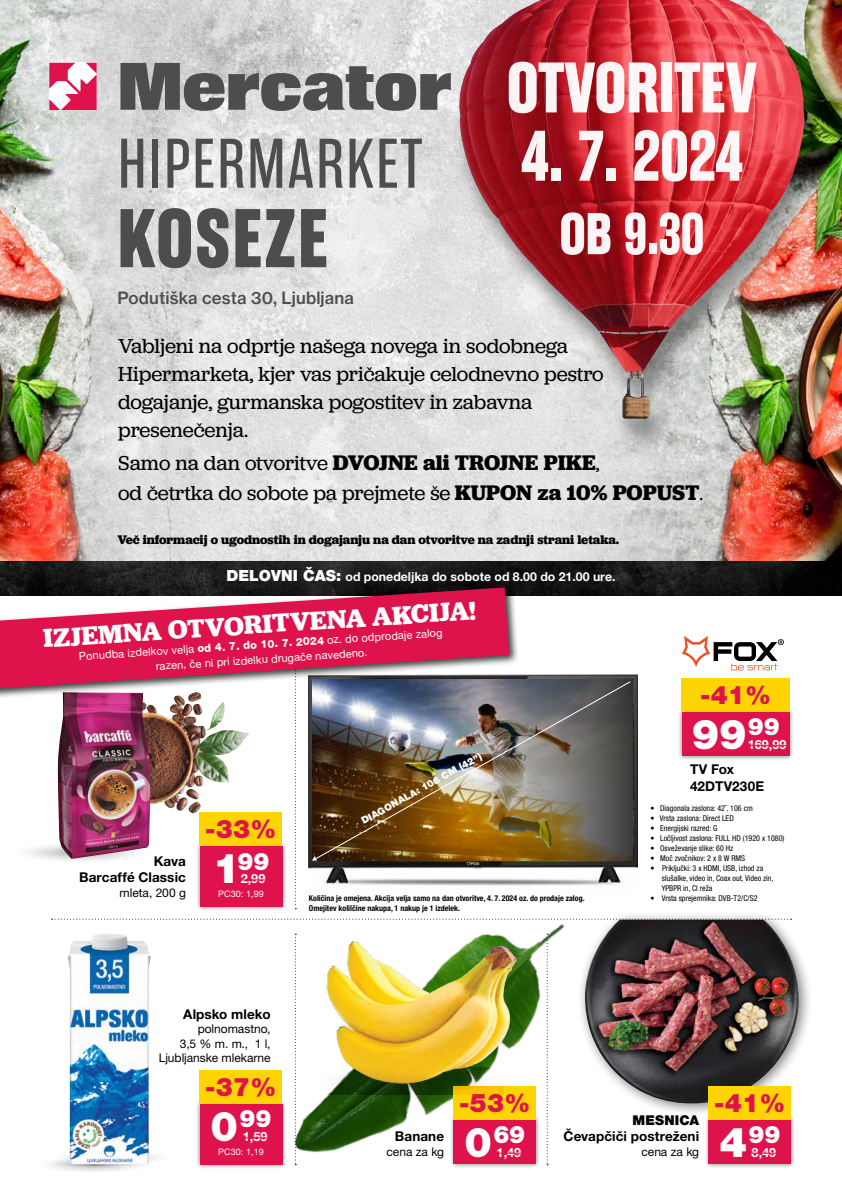
<style>
.page{position:relative;width:842px;height:1191px;background:#fff}
.page>*{position:absolute;margin:0;border:0;box-sizing:border-box;transform-origin:0 0}
.t1{font:700 83px "Rama Gothic E";letter-spacing:.03em;color:#4d4d4f}
.t2{font:700 71.3px "Rama Gothic E";color:#fff}
.t3{font:70px "Rama Gothic E";letter-spacing:.03em;color:#4d4d4f}
.t4{font:700 58.7px "Rama Gothic E";color:#fff}
.t5{font:900 41.2px "Helvetica Neue LT Pro";color:#fff}
.t6{font:700 27px "Jubilat";color:#fff}
.t7{font:900 25.5px "Helvetica Neue LT Pro";letter-spacing:.01em;color:#df134c}
.t8{font:900 24px "Helvetica Neue LT Pro";letter-spacing:-.005em;color:#fff}
.t9{font:700 22px "Jubilat";color:#000}
.t10{font:21px/28.1px "Jubilat";color:#000}
.t11{font:16.7px "N Haas Grotesk TX Pro 65 Md";letter-spacing:.01em;color:#4d4d4f}
.t12{font:700 13.5px/16.2px "Helvetica Neue LT Pro";letter-spacing:.005em;color:#000}
.t13{font:900 13.5px "Helvetica Neue LT Pro";letter-spacing:.015em;color:#000}
.t14{font:700 13px "Jubilat";letter-spacing:-.005em;color:#000}
.t15{font:700 12.7px "Helvetica Neue LT Pro";color:#fff}
.t16{font:700 12.3px "Helvetica Neue LT Pro";color:#fff}
.t17{font:12px/14.4px "Helvetica Neue LT Pro";letter-spacing:-.005em;color:#000;text-align:right}
.t18{font:11px/15.3px "Helvetica Neue LT Pro";color:#fff;text-align:center}
.t19{font:900 9.8px "Helvetica Neue LT Pro";color:#fff}
.t20{font:9px "Helvetica Neue LT Pro";letter-spacing:.01em;color:#fff}
.t21{font:condensed 8px/10px "Helvetica Neue LT Pro";color:#000}
.t22{font:700 condensed 8px/10px "Helvetica Neue LT Pro";color:#000}
.s1{font-weight:400;font-size:21px}
.s2{font-weight:400;font-size:19px}
.s3{font-weight:700;font-size:22px}
.s4{font-size:19px}
.s5{font-weight:900;font-size:15.4px}
.s6{font-weight:800}
.s7{font-size:41.2px}
</style>
<div class="page">
<svg style="left:295px;top:701px;width:1px;height:204px"></svg>
<svg style="left:52px;top:918px;width:187px;height:1px"></svg>
<img style="left:310px;top:0;width:177px;height:562px">
<img style="left:240px;top:908px;width:334px;height:258px">
<svg style="left:51px;top:1155px;width:105px;height:16px"></svg>
<div style="left:449px;top:1114px;width:92px;height:55px;background:#000;opacity:.5"></div>
<div style="left:454px;top:1119px;width:82px;height:45px;background:#df134c"></div>
<div style="left:453px;top:1085px;width:83px;height:34px;background:#ffd400"></div>
<div style="left:195px;top:1099px;width:92px;height:70px;background:#000;opacity:.5"></div>
<div style="left:200px;top:1104px;width:82px;height:60px;background:#df134c"></div>
<div style="left:200px;top:1070px;width:82px;height:34px;background:#ffd400"></div>
<div style="left:576px;top:910px;width:237px;height:207px;background:#000;opacity:.5"></div>
<img style="left:582px;top:919px;width:219px;height:188px">
<div style="left:704px;top:1114px;width:92px;height:55px;background:#000;opacity:.5"></div>
<div style="left:709px;top:1119px;width:82px;height:45px;background:#df134c"></div>
<div style="left:708px;top:1085px;width:83px;height:34px;background:#ffd400"></div>
<div style="left:677px;top:706px;width:117px;height:55px;background:#000;opacity:.5"></div>
<div style="left:682px;top:711px;width:108px;height:45px;background:#df134c"></div>
<div style="left:682px;top:678px;width:108px;height:33px;background:#ffd400"></div>
<img style="left:305px;top:923px;width:232px;height:179px">
<img style="left:68px;top:934px;width:83px;height:230px">
<svg style="left:682px;top:636px;width:102px;height:34px"></svg>
<img style="left:151px;top:701px;width:51px;height:121px">
<svg style="left:28px;top:845px;width:82px;height:16px"></svg>
<img style="left:58px;top:701px;width:93px;height:158px">
<div style="left:195px;top:841px;width:92px;height:70px;background:#000;opacity:.5"></div>
<div style="left:200px;top:846px;width:82px;height:60px;background:#df134c"></div>
<div style="left:200px;top:812px;width:82px;height:34px;background:#ffd400"></div>
<img style="left:487px;top:0;width:355px;height:562px">
<div style="left:452px;top:0;width:377px;height:453px;background:#000;opacity:.39"></div>
<img style="left:459px;top:0;width:346px;height:419px">
<img style="left:0;top:0;width:310px;height:562px">
<svg style="left:120px;top:63px;width:331px;height:48px;background:#858587"></svg>
<svg style="left:49px;top:63px;width:48px;height:47px"></svg>
<img style="left:0;top:562px;width:842px;height:33px">
<div style="left:0;top:584px;width:519px;height:117px;background:#000;opacity:.75"></div>
<svg style="left:0;top:587px;width:509px;height:101px;background:#cc3c64"></svg>
<img style="left:324px;top:881px;width:300px;height:5px">
<img style="left:308px;top:674px;width:330px;height:207px">
<img style="left:314px;top:680px;width:317px;height:180px">
<svg style="left:312px;top:856px;width:5px;height:4px"></svg>
<h3 class="t3" style="left:118px;top:126px;width:306px">HIPERMARKET</h3>
<h1 class="t1" style="left:118px;top:192px;width:212px">KOSEZE</h1>
<h3 class="t11" style="left:118px;top:287px;width:238px">Podutiška cesta 30, Ljubljana</h3>
<h2 class="t2" style="left:507px;top:48px;width:251px">OTVORITEV</h2>
<h2 class="t2" style="left:521px;top:116px;width:224px">4. 7. 2024</h2>
<h3 class="t4" style="left:560px;top:201px;width:146px">OB 9.30</h3>
<h3 class="t10" style="left:118px;top:331px;width:487px">Vabljeni na odprtje našega novega in sodobnega Hipermarketa, kjer vas pričakuje celodnevno pestro dogajanje, gurmanska pogostitev in zabavna presenečenja.</h3>
<h3 class="t9" style="left:118px;top:449px;width:483px"><span class="s1">Samo na dan otvoritve</span> DVOJNE ali TROJNE PIKE<span class="s2">,</span></h3>
<h3 class="t10" style="left:118px;top:478px;width:587px">od četrtka do sobote pa prejmete še <span class="s3">KUPON za 10% POPUST</span><span class="s4">.</span></h3>
<h3 class="t14" style="left:118px;top:531px;width:503px">Več informacij o ugodnostih in dogajanju na dan otvoritve na zadnji strani letaka.</h3>
<h3 class="t16" style="left:226px;top:569px;width:391px"><span class="s5">DELOVNI ČAS:</span> od ponedeljka do sobote od 8.00 do 21.00 ure.</h3>
<h3 class="t6" style="left:42px;top:622px;width:435px;rotate:-4deg">IZJEMNA OTVORITVENA AKCIJA!</h3>
<h3 class="t18" style="left:79px;top:649px;width:366px;rotate:-4deg">Ponudba izdelkov velja <span class="s6">od 4. 7. do 10. 7. 2024</span> oz. do odprodaje zalog razen, če ni pri izdelku drugače navedeno.</h3>
<h3 class="t12" style="left:79px;top:853px;width:108px;text-align:right">Kava<br>Barcaffé Classic</h3>
<h3 class="t17" style="left:120px;top:885px;width:68px">mleta, 200 g</h3>
<h3 class="t7" style="left:205px;top:814px;width:73px">-33%</h3>
<h3 class="t8" style="left:213px;top:846px;width:58px"><span class="s7">1</span>99</h3>
<p class="t20" style="left:218px;top:888px;width:47px">PC30: 1,99</p>
<h3 class="t15" style="left:241px;top:871px;width:26px">2,99</h3>
<p class="t19" style="left:419px;top:784px;width:137px;rotate:-29deg">DIAGONALA: 106 CM (42”)</p>
<p class="t19" style="left:359px;top:816px;width:137px;rotate:-29deg">DIAGONALA: 106 CM (42”)</p>
<p class="t22" style="left:309px;top:893px;width:277px">Količina je omejena. Akcija velja samo na dan otvoritve, 4. 7. 2024 oz. do prodaje zalog.<br>Omejitev kolilčine nakupa, 1 nakup je 1 izdelek.</p>
<h3 class="t12" style="left:183px;top:1005px;width:89px">Alpsko mleko</h3>
<h3 class="t17" style="left:159px;top:1021px;width:113px">polnomastno,<br>3,5 % m. m., 1 l,<br>Ljubljanske mlekarne</h3>
<h3 class="t7" style="left:700px;top:679px;width:73px">-41%</h3>
<h3 class="t5" style="left:692px;top:709px;width:90px">99<sup>99</sup></h3>
<h3 class="t15" style="left:748px;top:736px;width:40px">169,99</h3>
<h3 class="t12" style="left:690px;top:761px;width:76px">TV Fox<br>42DTV230E</h3>
<p class="t21" style="left:650px;top:803px;width:104px">• Diagonala zaslona: 42˝, 106 cm</p>
<p class="t21" style="left:650px;top:813px;width:85px">• Vrsta zaslona: Direct LED</p>
<p class="t21" style="left:650px;top:823px;width:68px">• Energijski razred: G</p>
<p class="t21" style="left:650px;top:833px;width:136px">• Ločljivost zaslona: FULL HD (1920 x 1080)</p>
<p class="t21" style="left:650px;top:843px;width:84px">• Osveževanje slike: 60 Hz</p>
<p class="t21" style="left:650px;top:853px;width:96px">• Moč zvočnikov: 2 x 8 W RMS</p>
<p class="t21" style="left:662px;top:863px;width:113px;text-indent:-11px">• Priključki: 3 x HDMI, USB, izhod za slušalke, video in, Coax out, Video zin,<br>YPBPR in, Cl reža</p>
<p class="t21" style="left:650px;top:893px;width:109px">• Vrsta sprejemnika: DVB-T2/C/S2</p>
<h3 class="t7" style="left:205px;top:1072px;width:73px">-37%</h3>
<h3 class="t8" style="left:211px;top:1104px;width:62px"><span class="s7">0</span>99</h3>
<p class="t20" style="left:218px;top:1146px;width:47px">PC30: 1,19</p>
<h3 class="t15" style="left:243px;top:1128px;width:26px">1,59</h3>
<h3 class="t12" style="left:395px;top:1128px;width:51px">Banane</h3>
<h3 class="t17" style="left:386px;top:1144px;width:59px">cena za kg</h3>
<h3 class="t7" style="left:459px;top:1087px;width:73px">-53%</h3>
<h3 class="t8" style="left:464px;top:1120px;width:62px"><span class="s7">0</span>69</h3>
<h3 class="t15" style="left:497px;top:1144px;width:26px">1,49</h3>
<h3 class="t13" style="left:632px;top:1112px;width:68px">MESNICA</h3>
<h3 class="t12" style="left:564px;top:1128px;width:137px">Čevapčiči postreženi</h3>
<h3 class="t17" style="left:641px;top:1144px;width:59px">cena za kg</h3>
<h3 class="t7" style="left:714px;top:1087px;width:73px">-41%</h3>
<h3 class="t8" style="left:719px;top:1120px;width:62px"><span class="s7">4</span>99</h3>
<h3 class="t15" style="left:752px;top:1144px;width:26px">8,49</h3>
</div>
